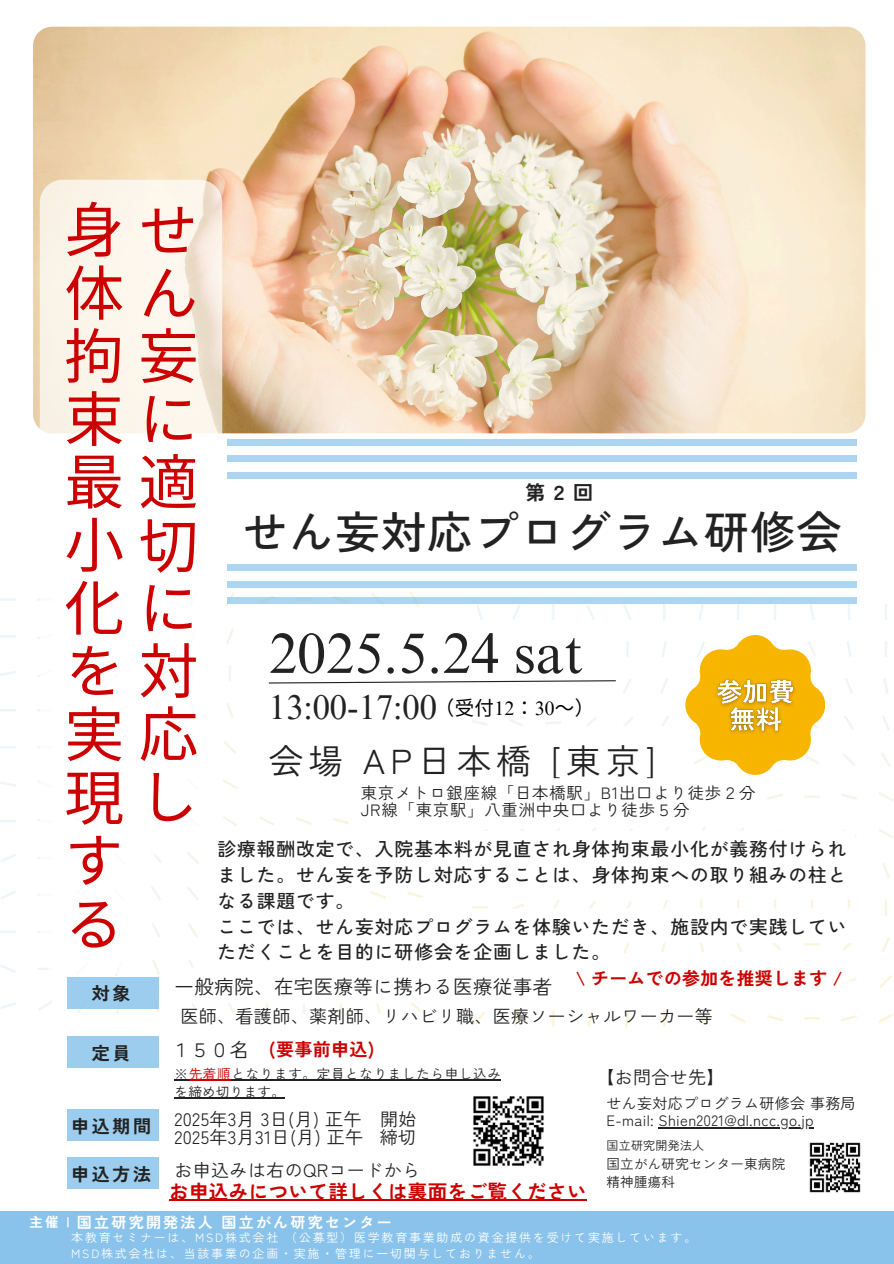
<style>
.page{position:relative;width:894px;height:1264px;background:#fff}
.page>*{position:absolute;margin:0;border:0;box-sizing:border-box;transform-origin:0 0}
.t1{font:60px/63.3px "Noto Sans JP";letter-spacing:.24em;color:#c00}
.t2{font:57px "Times NRMT Pro";color:#222}
.t3{font:500 45px "Zen Kaku Gothic New";letter-spacing:.025em;color:#222}
.t4{font:34.5px "Times NRMT Pro";color:#222}
.t5{font:34.5px "Zen Kaku Gothic New";letter-spacing:.145em;color:#222}
.t6{font:700 19.95px "Zen Kaku Gothic New";color:#222}
.t7{font:19.5px "Zen Kaku Gothic New";letter-spacing:.02em;color:#222}
.t8{font:700 19.5px "Zen Kaku Gothic New";letter-spacing:.02em;color:#c00}
.t9{font:19.5px "Noto Sans CJ Ksc";color:#000}
.t10{font:500 18.75px/25.8px "Zen Kaku Gothic New";letter-spacing:.05em;color:#222;text-align:justify}
.t11{font:18px/18px "Zen Kaku Gothic New";letter-spacing:.02em;color:#222}
.t12{font:700 18px "Zen Kaku Gothic New";letter-spacing:.145em;color:#222}
.t13{font:700 18px "Zen Kaku Gothic New";letter-spacing:.02em;color:#c00}
.t14{font:700 17.85px "Zen Kaku Gothic New";letter-spacing:.02em;color:#c00}
.t15{font:16.35px "Zen Kaku Gothic New";letter-spacing:.05em;color:#222}
.t16{font:15px "Zen Kaku Gothic New";letter-spacing:.02em;color:#222}
.t17{font:700 15px "Zen Kaku Gothic New";letter-spacing:.15em;color:#fff}
.t18{font:13.5px/18px "Zen Kaku Gothic New";letter-spacing:.05em;color:#222}
.t19{font:13.5px "Zen Kaku Gothic New";letter-spacing:.02em;color:#222}
.t20{font:700 13.5px "Zen Kaku Gothic New";color:#fff}
.t21{font:12px "Zen Kaku Gothic New";letter-spacing:.15em;color:#fff}
.t22{font:12px "Zen Kaku Gothic New";letter-spacing:.02em;color:#222}
.s1{font-family:"Times NRMT Pro"}
.s2{color:#c00}
</style>
<div class="page">
<svg style="left:0;top:592px;width:424px;height:421px"></svg>
<img style="left:33px;top:27px;width:832px;height:406px;border-radius:19px">
<div style="left:227px;top:564px;width:629px;height:7px;background:#acd5f1"></div>
<div style="left:227px;top:581px;width:629px;height:6px;background:#acd5f1"></div>
<div style="left:227px;top:597px;width:629px;height:6px;background:#acd5f1"></div>
<svg style="left:471px;top:603px;width:422px;height:424px"></svg>
<div style="left:0;top:1210px;width:893px;height:53px;background:#89c3eb"></div>
<div style="left:227px;top:439px;width:629px;height:6px;background:#abd4f0"></div>
<div style="left:227px;top:455px;width:629px;height:7px;background:#abd4f0"></div>
<div style="left:227px;top:472px;width:629px;height:6px;background:#abd4f0"></div>
<img style="left:809px;top:1142px;width:52px;height:51px">
<img style="left:473px;top:1096px;width:71px;height:70px">
<hr style="left:169px;top:1199px;width:418px;height:1px;background:#c00">
<svg style="left:40px;top:180px;width:182px;height:794px"></svg>
<svg style="left:210px;top:830px;width:644px;height:138px"></svg>
<svg style="left:246px;top:622px;width:578px;height:203px"></svg>
<img style="left:709px;top:671px;width:92px;height:68px">
<div style="left:67px;top:976px;width:91px;height:32px;background:#9dcdee"></div>
<svg style="left:167px;top:967px;width:393px;height:36px"></svg>
<div style="left:67px;top:1036px;width:91px;height:31px;background:#9dcdee"></div>
<div style="left:67px;top:1109px;width:91px;height:31px;background:#9dcdee"></div>
<div style="left:67px;top:1157px;width:91px;height:31px;background:#9dcdee"></div>
<hr style="left:658px;top:1127px;width:155px;height:1px;background:#222">
<svg style="left:568px;top:961px;width:281px;height:33px"></svg>
<svg style="left:174px;top:1079px;width:15px;height:1px"></svg>
<hr style="left:189px;top:1079px;width:42px;height:1px;background:#c00">
<hr style="left:231px;top:1079px;width:270px;height:1px;background:#222">
<hr style="left:174px;top:1097px;width:111px;height:1px;background:#222">
<p class="t1" style="left:64px;top:195px;width:127px">身せ</p>
<p class="t1" style="left:64px;top:258px;width:126px">体ん</p>
<p class="t1" style="left:64px;top:321px;width:136px">拘妄</p>
<p class="t1" style="left:64px;top:384px;width:121px">束に</p>
<p class="t1" style="left:64px;top:447px;width:136px">最適</p>
<p class="t1" style="left:64px;top:510px;width:136px">小切</p>
<p class="t1" style="left:64px;top:573px;width:121px">化に</p>
<p class="t1" style="left:138px;top:636px;width:61px">対</p>
<p class="t1" style="left:64px;top:699px;width:136px">実応</p>
<p class="t1" style="left:64px;top:762px;width:114px">現し</p>
<p class="t1" style="left:64px;top:636px;width:47px">を</p>
<p class="t1" style="left:64px;top:825px;width:50px">する</p>
<p class="t6" style="left:525px;top:476px;width:69px">第２回</p>
<h1 class="t3" style="left:243px;top:496px;width:600px">せん妄対応プログラム研修会</h1>
<p class="t2" style="left:269px;top:632px;width:316px">2025.5.24 sat</p>
<p class="t4" style="left:269px;top:694px;width:170px">13:00-17:00</p>
<p class="t9" style="left:434px;top:692px;width:161px">（受付<span class="s1">12</span>： <span class="s1">30</span>～）</p>
<p class="t5" style="left:269px;top:733px;width:388px">会場 AP日本橋 [東京]</p>
<p class="t15" style="left:360px;top:780px;width:396px">東京メトロ銀座線「日本橋駅」B1出口より徒歩２分</p>
<h1 class="t15" style="left:360px;top:797px;width:330px">JR線「東京駅」八重洲中央口より徒歩５分</h1>
<h5 class="t10" style="left:217px;top:834px;width:630px">診療報酬改定で、入院基本料が見直され身体拘束最小化が義務付けられました。せん妄を予防し対応することは、身体拘束への取り組みの柱となる課題です。</h5>
<p class="t10" style="left:217px;top:912px;width:630px">ここでは、せん妄対応プログラムを体験いただき、施設内で実践していただくことを目的に研修会を企画しました。</p>
<h3 class="t12" style="left:92px;top:979px;width:40px">対象</h3>
<p class="t7" style="left:174px;top:971px;width:379px">一般病院、在宅医療等に携わる医療従事者</p>
<p class="t14" style="left:575px;top:964px;width:268px">\ チームでの参加を推奨します /</p>
<h5 class="t11" style="left:180px;top:1005px;width:534px">医師、看護師、薬剤師、リハビリ職、医療ソーシャルワーカー等</h5>
<p class="t12" style="left:92px;top:1038px;width:40px">定員</p>
<p class="t7" style="left:170px;top:1034px;width:81px">１５０名</p>
<p class="t13" style="left:269px;top:1035px;width:107px">(要事前申込)</p>
<p class="t18" style="left:174px;top:1063px;width:328px">※<span class="s2">先着順</span>となります。定員となりましたら申し込みを締め切ります。</p>
<h6 class="t12" style="left:71px;top:1112px;width:81px">申込期間</h6>
<h6 class="t11" style="left:174px;top:1109px;width:243px">2025年3月 3日(月) 正午 開始<br>2025年3月31日(月) 正午 締切</h6>
<h5 class="t12" style="left:71px;top:1160px;width:81px">申込方法</h5>
<h5 class="t11" style="left:174px;top:1159px;width:247px">お申込みは右のQRコードから</h5>
<h2 class="t8" style="left:169px;top:1176px;width:419px">お申込みについて詳しくは裏面をご覧ください</h2>
<h5 class="t20" style="left:30px;top:1211px;width:42px">主催 |</h5>
<p class="t17" style="left:77px;top:1210px;width:316px">国立研究開発法人国立がん研究センター</p>
<h5 class="t11" style="left:596px;top:1067px;width:130px">【お問合せ先】</h5>
<h6 class="t16" style="left:606px;top:1091px;width:250px">せん妄対応プログラム研修会事務局</h6>
<h6 class="t16" style="left:606px;top:1108px;width:209px">E-mail: Shien2021@dl.ncc.go.jp</h6>
<p class="t22" style="left:606px;top:1135px;width:99px">国立研究開発法人</p>
<h6 class="t19" style="left:606px;top:1152px;width:180px">国立がん研究センター東病院</h6>
<p class="t19" style="left:606px;top:1170px;width:70px">精神腫瘍科</p>
<h6 class="t21" style="left:71px;top:1227px;width:626px">本教育セミナーは、MSD株式会社（公募型）医学教育事業助成の資金提供を受けて実施しています。</h6>
<p class="t21" style="left:71px;top:1243px;width:470px">MSD株式会社は、当該事業の企画・実施・管理に一切関与しておりません。</p>
</div>
